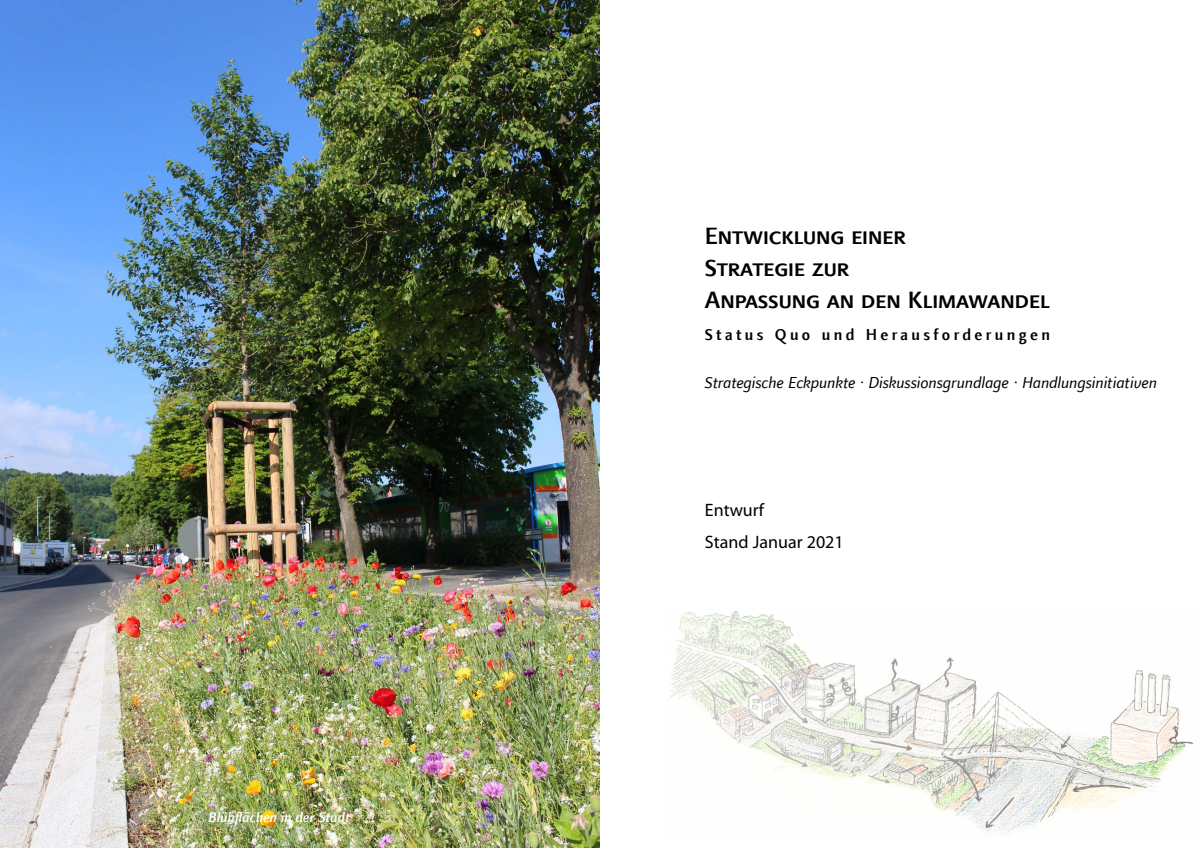
<style>
.page{position:relative;width:1197px;height:848px;background:#fff}
.page>*{position:absolute;margin:0;border:0;box-sizing:border-box;transform-origin:0 0}
.t1{font:500 23.8px/32px "Finnegan LT Com";letter-spacing:.035em;color:#000}
.t2{font:18px/31.2px "Myriad Pro";color:#000}
.t3{font:italic 16px "Finnegan LT Com";color:#000}
.t4{font:500 16px "Finnegan LT Com";letter-spacing:.21em;color:#000}
.t5{font:italic 500 14px "Finnegan LT Com";color:#fff}
</style>
<div class="page">
<img style="left:0;top:0;width:599px;height:848px">
<img style="left:670px;top:610px;width:524px;height:225px">
<p class="t5" style="left:208px;top:809px;width:143px">Blühflächen in der Stadt</p>
<p class="t1" style="left:704px;top:220px;width:342px">Entwicklung einer<br>Strategie zur<br>Anpassung an den Klimawandel</p>
<p class="t4" style="left:704px;top:325px;width:346px">Status Quo und Herausforderungen</p>
<p class="t3" style="left:704px;top:373px;width:454px">Strategische Eckpunkte · Diskussionsgrundlage · Handlungsinitiativen</p>
<p class="t2" style="left:704px;top:494px;width:140px">Entwurf<br>Stand Januar 2021</p>
</div>
